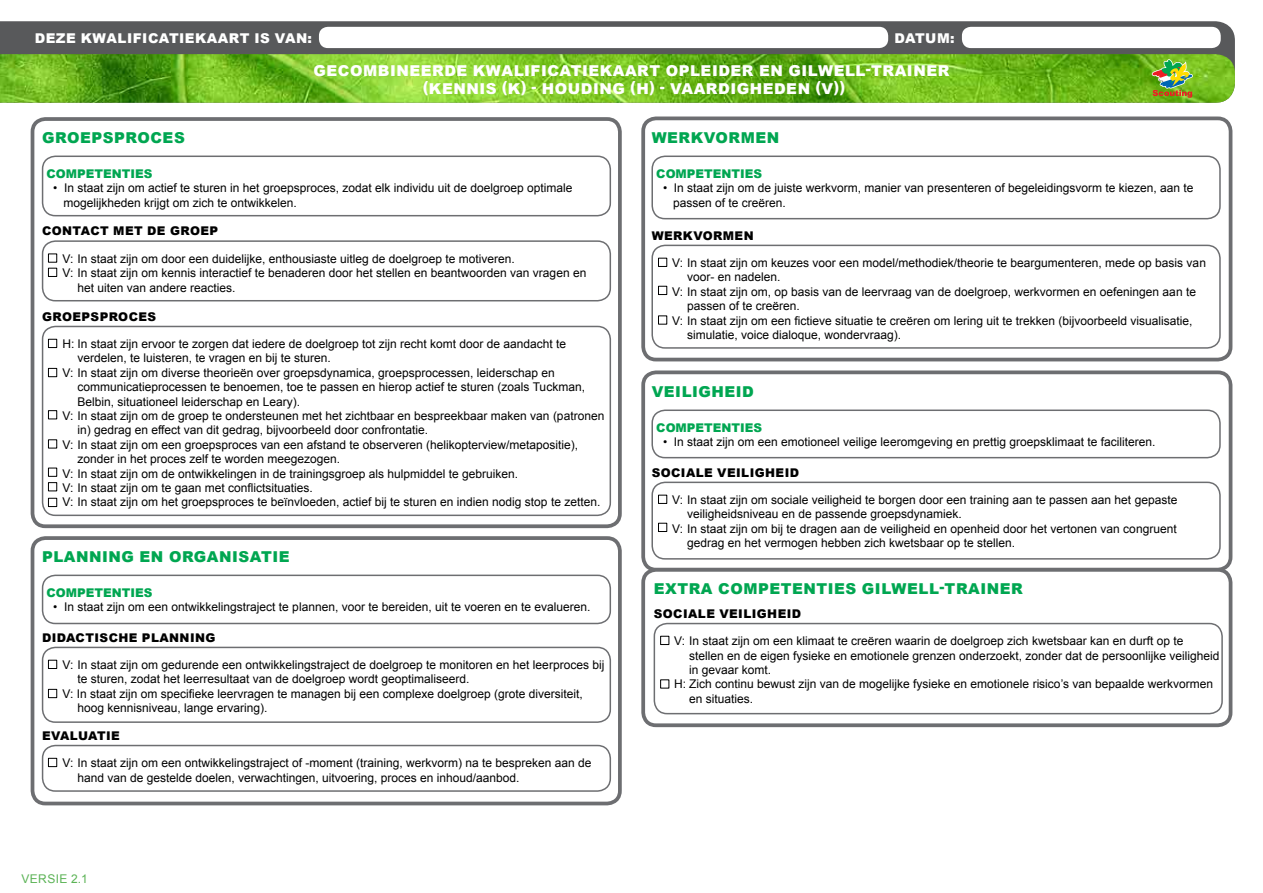
<style>
.page{position:relative;width:1263px;height:893px;background:#fff}
.page>*{position:absolute;margin:0;border:0;box-sizing:border-box;transform-origin:0 0}
.t1{font:900 15px/18px "Arial";letter-spacing:.035em;color:#fff;text-align:center}
.t2{font:900 15px "Arial";letter-spacing:.035em;color:#00a651}
.t3{font:900 13.5px "Arial";letter-spacing:.035em;color:#fff}
.t4{font:12px/14.4px "Arial";color:#000}
.t5{font:900 12px "Arial";letter-spacing:.035em;color:#000}
.t6{font:900 12px "Arial";color:#00a651}
.t7{font:12px "Arial";letter-spacing:.035em;color:#5bb355}
</style>
<div class="page">
<svg style="left:0;top:21px;width:1235px;height:33px;background:#5c5d5f"></svg>
<img style="left:0;top:54px;width:1235px;height:49px">
<svg style="left:1152px;top:59px;width:41px;height:39px;background:#89a843"></svg>
<div style="left:319px;top:27px;width:569px;height:21px;background:#fff;border-radius:9px"></div>
<div style="left:962px;top:27px;width:259px;height:21px;background:#fff;border-radius:9px"></div>
<div style="left:31px;top:117px;width:591px;height:411px;border:4px solid #6d6e71;border-radius:13px"></div>
<div style="left:42px;top:156px;width:569px;height:60px;border:2px solid #6d6e71;border-radius:13px"></div>
<div style="left:42px;top:240px;width:569px;height:61px;border:2px solid #6d6e71;border-radius:13px"></div>
<div style="left:48px;top:254px;width:9px;height:8px;border:1px solid #000"></div>
<div style="left:48px;top:268px;width:9px;height:9px;border:1px solid #000"></div>
<div style="left:42px;top:326px;width:569px;height:190px;border:2px solid #6d6e71;border-radius:13px"></div>
<div style="left:48px;top:339px;width:9px;height:9px;border:1px solid #000"></div>
<div style="left:48px;top:368px;width:9px;height:9px;border:1px solid #000"></div>
<div style="left:48px;top:410px;width:9px;height:9px;border:1px solid #000"></div>
<div style="left:48px;top:440px;width:9px;height:8px;border:1px solid #000"></div>
<div style="left:48px;top:468px;width:9px;height:8px;border:1px solid #000"></div>
<div style="left:48px;top:498px;width:9px;height:9px;border:1px solid #000"></div>
<div style="left:48px;top:482px;width:9px;height:9px;border:1px solid #000"></div>
<div style="left:31px;top:536px;width:591px;height:269px;border:4px solid #6d6e71;border-radius:13px"></div>
<div style="left:42px;top:575px;width:569px;height:49px;border:2px solid #6d6e71;border-radius:13px"></div>
<div style="left:42px;top:647px;width:569px;height:76px;border:2px solid #6d6e71;border-radius:13px"></div>
<div style="left:48px;top:660px;width:9px;height:9px;border:1px solid #000"></div>
<div style="left:48px;top:689px;width:9px;height:9px;border:1px solid #000"></div>
<div style="left:42px;top:745px;width:569px;height:47px;border:2px solid #6d6e71;border-radius:13px"></div>
<div style="left:48px;top:758px;width:9px;height:9px;border:1px solid #000"></div>
<div style="left:641px;top:117px;width:591px;height:244px;border:4px solid #6d6e71;border-radius:13px"></div>
<div style="left:651px;top:156px;width:570px;height:63px;border:2px solid #6d6e71;border-radius:13px"></div>
<div style="left:651px;top:245px;width:570px;height:104px;border:2px solid #6d6e71;border-radius:13px"></div>
<div style="left:658px;top:258px;width:9px;height:9px;border:1px solid #000"></div>
<div style="left:658px;top:286px;width:9px;height:9px;border:1px solid #000"></div>
<div style="left:658px;top:316px;width:9px;height:8px;border:1px solid #000"></div>
<div style="left:641px;top:370px;width:591px;height:201px;border:4px solid #6d6e71;border-radius:13px"></div>
<div style="left:651px;top:409px;width:570px;height:49px;border:2px solid #6d6e71;border-radius:13px"></div>
<div style="left:651px;top:482px;width:570px;height:78px;border:2px solid #6d6e71;border-radius:13px"></div>
<div style="left:658px;top:495px;width:9px;height:9px;border:1px solid #000"></div>
<div style="left:658px;top:523px;width:9px;height:9px;border:1px solid #000"></div>
<div style="left:641px;top:568px;width:591px;height:159px;border:4px solid #6d6e71;border-radius:13px"></div>
<div style="left:654px;top:623px;width:569px;height:91px;border:2px solid #6d6e71;border-radius:13px"></div>
<div style="left:660px;top:680px;width:9px;height:8px;border:1px solid #000"></div>
<div style="left:660px;top:636px;width:9px;height:9px;border:1px solid #000"></div>
<p class="t3" style="left:35px;top:28px;width:279px">DEZE KWALIFICATIEKAART IS VAN:</p>
<p class="t3" style="left:895px;top:28px;width:61px">DATUM:</p>
<p class="t2" style="left:42px;top:127px;width:144px">GROEPSPROCES</p>
<p class="t1" style="left:314px;top:61px;width:637px">GECOMBINEERDE KWALIFICATIEKAART OPLEIDER EN GILWELL-TRAINER (KENNIS (K) - HOUDING (H) - VAARDIGHEDEN (V))</p>
<p class="t2" style="left:652px;top:127px;width:129px">WERKVORMEN</p>
<p class="t6" style="left:47px;top:165px;width:107px">COMPETENTIES</p>
<p class="t4" style="left:63px;top:181px;width:511px;text-indent:-10px">• In staat zijn om actief te sturen in het groepsproces, zodat elk individu uit de doelgroep optimale mogelijkheden krijgt om zich te ontwikkelen.</p>
<p class="t5" style="left:42px;top:222px;width:178px">CONTACT MET DE GROEP</p>
<p class="t4" style="left:62px;top:251px;width:454px">V: In staat zijn om door een duidelijke, enthousiaste uitleg de doelgroep te motiveren.</p>
<p class="t4" style="left:62px;top:266px;width:525px">V: In staat zijn om kennis interactief te benaderen door het stellen en beantwoorden van vragen en</p>
<p class="t4" style="left:77px;top:280px;width:160px">het uiten van andere reacties.</p>
<p class="t5" style="left:42px;top:308px;width:116px">GROEPSPROCES</p>
<p class="t4" style="left:62px;top:337px;width:505px">H: In staat zijn ervoor te zorgen dat iedere de doelgroep tot zijn recht komt door de aandacht te</p>
<p class="t4" style="left:77px;top:351px;width:255px">verdelen, te luisteren, te vragen en bij te sturen.</p>
<p class="t4" style="left:62px;top:365px;width:494px">V: In staat zijn om diverse theorieën over groepsdynamica, groepsprocessen, leiderschap en</p>
<p class="t4" style="left:77px;top:380px;width:509px">communicatieprocessen te benoemen, toe te passen en hierop actief te sturen (zoals Tuckman,</p>
<p class="t4" style="left:77px;top:394px;width:224px">Belbin, situationeel leiderschap en Leary).</p>
<p class="t4" style="left:62px;top:409px;width:543px">V: In staat zijn om de groep te ondersteunen met het zichtbaar en bespreekbaar maken van (patronen</p>
<p class="t4" style="left:77px;top:423px;width:352px">in) gedrag en effect van dit gedrag, bijvoorbeeld door confrontatie.</p>
<p class="t4" style="left:62px;top:437px;width:517px">V: In staat zijn om een groepsproces van een afstand te observeren (helikopterview/metapositie),</p>
<p class="t4" style="left:77px;top:452px;width:264px">zonder in het proces zelf te worden meegezogen.</p>
<p class="t4" style="left:62px;top:466px;width:457px">V: In staat zijn om de ontwikkelingen in de trainingsgroep als hulpmiddel te gebruiken.</p>
<p class="t4" style="left:62px;top:481px;width:252px">V: In staat zijn om te gaan met conflictsituaties.</p>
<p class="t4" style="left:62px;top:495px;width:539px">V: In staat zijn om het groepsproces te beïnvloeden, actief bij te sturen en indien nodig stop te zetten.</p>
<p class="t2" style="left:42px;top:546px;width:249px">PLANNING EN ORGANISATIE</p>
<p class="t6" style="left:47px;top:584px;width:107px">COMPETENTIES</p>
<p class="t4" style="left:53px;top:600px;width:539px">• In staat zijn om een ontwikkelingstraject te plannen, voor te bereiden, uit te voeren en te evalueren.</p>
<p class="t5" style="left:42px;top:629px;width:175px">DIDACTISCHE PLANNING</p>
<p class="t4" style="left:62px;top:657px;width:543px">V: In staat zijn om gedurende een ontwikkelingstraject de doelgroep te monitoren en het leerproces bij</p>
<p class="t4" style="left:77px;top:672px;width:394px">te sturen, zodat het leerresultaat van de doelgroep wordt geoptimaliseerd.</p>
<p class="t4" style="left:62px;top:686px;width:522px">V: In staat zijn om specifieke leervragen te managen bij een complexe doelgroep (grote diversiteit,</p>
<p class="t4" style="left:77px;top:701px;width:192px">hoog kennisniveau, lange ervaring).</p>
<p class="t5" style="left:42px;top:727px;width:79px">EVALUATIE</p>
<p class="t4" style="left:77px;top:756px;width:516px;text-indent:-15px">V: In staat zijn om een ontwikkelingstraject of -moment (training, werkvorm) na te bespreken aan de hand van de gestelde doelen, verwachtingen, uitvoering, proces en inhoud/aanbod.</p>
<p class="t7" style="left:21px;top:871px;width:68px">VERSIE 2.1</p>
<p class="t6" style="left:656px;top:165px;width:107px">COMPETENTIES</p>
<p class="t4" style="left:673px;top:181px;width:522px;text-indent:-10px">• In staat zijn om de juiste werkvorm, manier van presenteren of begeleidingsvorm te kiezen, aan te passen of te creëren.</p>
<p class="t5" style="left:652px;top:227px;width:104px">WERKVORMEN</p>
<p class="t4" style="left:672px;top:255px;width:535px">V: In staat zijn om keuzes voor een model/methodiek/theorie te beargumenteren, mede op basis van</p>
<p class="t4" style="left:687px;top:270px;width:95px">voor- en nadelen.</p>
<p class="t4" style="left:672px;top:284px;width:525px">V: In staat zijn om, op basis van de leervraag van de doelgroep, werkvormen en oefeningen aan te</p>
<p class="t4" style="left:687px;top:299px;width:114px">passen of te creëren.</p>
<p class="t4" style="left:672px;top:313px;width:522px">V: In staat zijn om een fictieve situatie te creëren om lering uit te trekken (bijvoorbeeld visualisatie,</p>
<p class="t4" style="left:687px;top:327px;width:216px">simulatie, voice dialoque, wondervraag).</p>
<p class="t2" style="left:652px;top:381px;width:104px">VEILIGHEID</p>
<p class="t6" style="left:656px;top:419px;width:107px">COMPETENTIES</p>
<p class="t4" style="left:663px;top:435px;width:494px">• In staat zijn om een emotioneel veilige leeromgeving en prettig groepsklimaat te faciliteren.</p>
<p class="t5" style="left:652px;top:464px;width:149px">SOCIALE VEILIGHEID</p>
<p class="t4" style="left:672px;top:492px;width:507px">V: In staat zijn om sociale veiligheid te borgen door een training aan te passen aan het gepaste</p>
<p class="t4" style="left:687px;top:507px;width:276px">veiligheidsniveau en de passende groepsdynamiek.</p>
<p class="t4" style="left:672px;top:521px;width:506px">V: In staat zijn om bij te dragen aan de veiligheid en openheid door het vertonen van congruent</p>
<p class="t4" style="left:687px;top:536px;width:330px">gedrag en het vermogen hebben zich kwetsbaar op te stellen.</p>
<p class="t2" style="left:654px;top:577px;width:370px">EXTRA COMPETENTIES GILWELL-TRAINER</p>
<p class="t5" style="left:654px;top:605px;width:149px">SOCIALE VEILIGHEID</p>
<p class="t4" style="left:674px;top:634px;width:511px">V: In staat zijn om een klimaat te creëren waarin de doelgroep zich kwetsbaar kan en durft op te</p>
<p class="t4" style="left:689px;top:648px;width:532px">stellen en de eigen fysieke en emotionele grenzen onderzoekt, zonder dat de persoonlijke veiligheid</p>
<p class="t4" style="left:689px;top:662px;width:84px">in gevaar komt.</p>
<p class="t4" style="left:674px;top:677px;width:540px">H: Zich continu bewust zijn van de mogelijke fysieke en emotionele risico’s van bepaalde werkvormen</p>
<p class="t4" style="left:689px;top:691px;width:66px">en situaties.</p>
</div>
